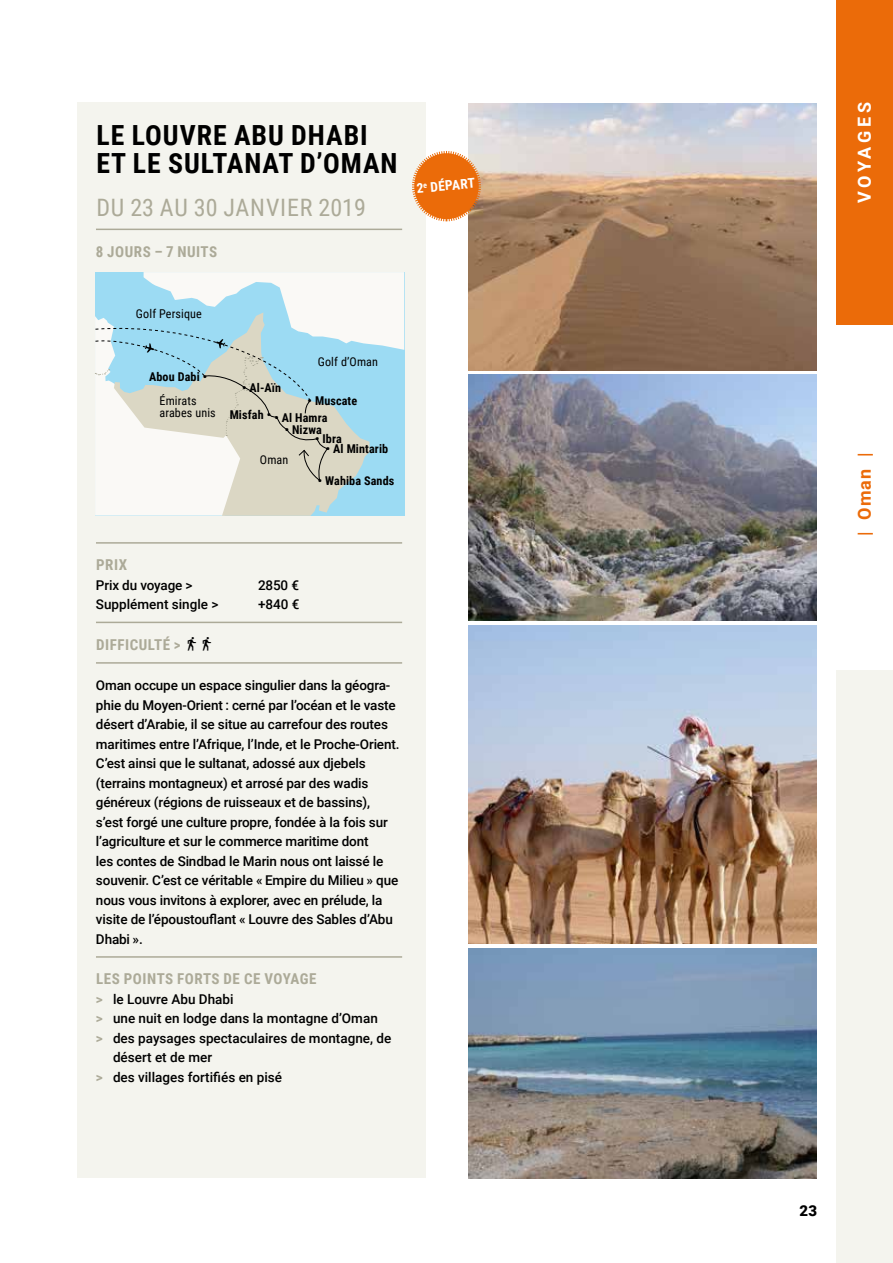
<style>
.page{position:relative;width:893px;height:1263px;background:#fff}
.page>*{position:absolute;margin:0;border:0;box-sizing:border-box;transform-origin:0 0}
.t1{font:700 27.75px "Roboto Condensed";color:#000}
.t2{font:24px "Roboto Condensed";letter-spacing:.025em;color:#acaa98}
.t3{font:700 18px "Roboto";letter-spacing:.195em;color:#fff}
.t4{font:700 18px "Roboto";color:#eb6b09}
.t5{font:700 15px "Roboto Condensed";letter-spacing:.035em;color:#acaa98}
.t6{font:900 15px "Roboto";color:#000}
.t7{font:500 13.5px/19.5px "Roboto";letter-spacing:-.01em;color:#000}
.t8{font:700 13.5px "Roboto Condensed";color:#fff}
.t9{font:700 12.15px "Roboto Condensed";letter-spacing:.01em;color:#000}
.t10{font:12.15px/12.1px "Roboto Condensed";letter-spacing:.01em;color:#000}
.s1{font-weight:700;color:#acaa98}
</style>
<div class="page">
<div style="left:836px;top:0;width:57px;height:324px;background:#eb6b09"></div>
<div style="left:836px;top:670px;width:57px;height:593px;background:#f4f4ee"></div>
<div style="left:77px;top:102px;width:349px;height:1076px;background:#f4f4ee"></div>
<hr style="left:96px;top:229px;width:306px;height:1px;background:#acaa98">
<hr style="left:96px;top:542px;width:306px;height:2px;background:#acaa98">
<hr style="left:96px;top:622px;width:306px;height:1px;background:#acaa98">
<hr style="left:96px;top:662px;width:306px;height:2px;background:#acaa98">
<hr style="left:96px;top:956px;width:306px;height:2px;background:#acaa98">
<img style="left:468px;top:625px;width:348px;height:319px">
<img style="left:468px;top:103px;width:348px;height:268px">
<img style="left:468px;top:375px;width:348px;height:246px">
<img style="left:468px;top:948px;width:348px;height:231px">
<svg style="left:412px;top:150px;width:70px;height:72px;background:#e88c44"></svg>
<svg style="left:95px;top:272px;width:309px;height:244px"></svg>
<h1 class="t1" style="left:96px;top:116px;width:52px">LE LOUVRE</h1>
<h1 class="t1" style="left:234px;top:116px;width:75px">ABU DHA</h1>
<h1 class="t1" style="left:344px;top:116px;width:22px">BI</h1>
<h1 class="t1" style="left:96px;top:144px;width:89px">ETLESULTANAT</h1>
<h1 class="t1" style="left:300px;top:144px;width:42px">D’OMAN</h1>
<h2 class="t2" style="left:96px;top:191px;width:271px">Du 23 au 30 janvier 2019</h2>
<p class="t5" style="left:96px;top:241px;width:21px">8 JOURS</p>
<p class="t5" style="left:155px;top:241px;width:32px">– 7 NUITS</p>
<p class="t10" style="left:136px;top:307px;width:67px">Golf Persique</p>
<p class="t9" style="left:149px;top:368px;width:59px">Abou Dabi •</p>
<p class="t10" style="left:160px;top:394px;width:58px">Émirats arabes unis</p>
<p class="t9" style="left:242px;top:379px;width:41px">• Al-Aïn</p>
<p class="t10" style="left:318px;top:355px;width:62px">Golf d’Oman</p>
<p class="t9" style="left:308px;top:392px;width:51px">• Muscate</p>
<p class="t9" style="left:230px;top:406px;width:43px">Misfah •</p>
<p class="t9" style="left:274px;top:409px;width:55px">• Al Hamra</p>
<p class="t9" style="left:285px;top:421px;width:39px">• Nizwa</p>
<p class="t9" style="left:315px;top:430px;width:28px">• Ibra</p>
<p class="t9" style="left:326px;top:440px;width:64px">• Al Mintarib</p>
<p class="t10" style="left:260px;top:453px;width:30px">Oman</p>
<p class="t9" style="left:318px;top:472px;width:78px">• Wahiba Sands</p>
<p class="t8" style="left:416px;top:178px;width:60px;rotate:-5deg">2<sup>e</sup> Dép art</p>
<p class="t5" style="left:96px;top:554px;width:18px">PRIX</p>
<p class="t7" style="left:96px;top:575px;width:98px">Prix du voyage &gt;</p>
<p class="t7" style="left:258px;top:575px;width:43px">2850 €</p>
<p class="t7" style="left:96px;top:594px;width:124px">Supplément single &gt;</p>
<p class="t7" style="left:258px;top:594px;width:43px">+840 €</p>
<p class="t5" style="left:96px;top:634px;width:8px">DIFFI</p>
<p class="t5" style="left:130px;top:634px;width:52px">CULTÉ &gt;</p>
<p class="t7" style="left:96px;top:675px;width:305px">Oman occupe un espace singulier dans la géogra&shy;phie du Moyen-Orient : cerné par l’océan et le vaste désert d’Arabie, il se situe au carrefour des routes maritimes entre l’Afrique, l’Inde, et le Proche-Orient.<br>C’est ainsi que le sultanat, adossé aux djebels (terrains montagneux) et arrosé par des wadis généreux (régions de ruisseaux et de bassins), s’est forgé une culture propre, fondée à la fois sur l’agriculture et sur le commerce maritime dont<br>les contes de Sindbad le Marin nous ont laissé le souvenir. C’est ce véritable « Empire du Milieu » que nous vous invitons à explorer, avec en prélude, la visite de l’époustouflant « Louvre des Sables d’Abu Dhabi ».</p>
<p class="t5" style="left:96px;top:968px;width:9px">LES</p>
<p class="t5" style="left:124px;top:968px;width:18px">POINTS</p>
<p class="t5" style="left:177px;top:968px;width:10px">FORTS</p>
<p class="t5" style="left:224px;top:968px;width:93px">DE CE VOYAGE</p>
<p class="t7" style="left:96px;top:989px;width:139px"><span class="s1">&gt;</span> le Louvre Abu Dhabi</p>
<p class="t7" style="left:96px;top:1008px;width:283px"><span class="s1">&gt;</span> une nuit en lodge dans la montagne d’Oman</p>
<p class="t7" style="left:96px;top:1028px;width:297px"><span class="s1">&gt;</span> des paysages spectaculaires de montagne, de</p>
<p class="t7" style="left:113px;top:1047px;width:101px">désert et de mer</p>
<p class="t7" style="left:96px;top:1067px;width:188px"><span class="s1">&gt;</span> des villages fortifiés en pisé</p>
<h3 class="t3" style="left:852px;top:203px;width:103px;rotate:-90deg">Voyages</h3>
<h3 class="t4" style="left:852px;top:536px;width:84px;rotate:-90deg">| Oman |</h3>
<p class="t6" style="left:800px;top:1200px;width:19px">23</p>
</div>
